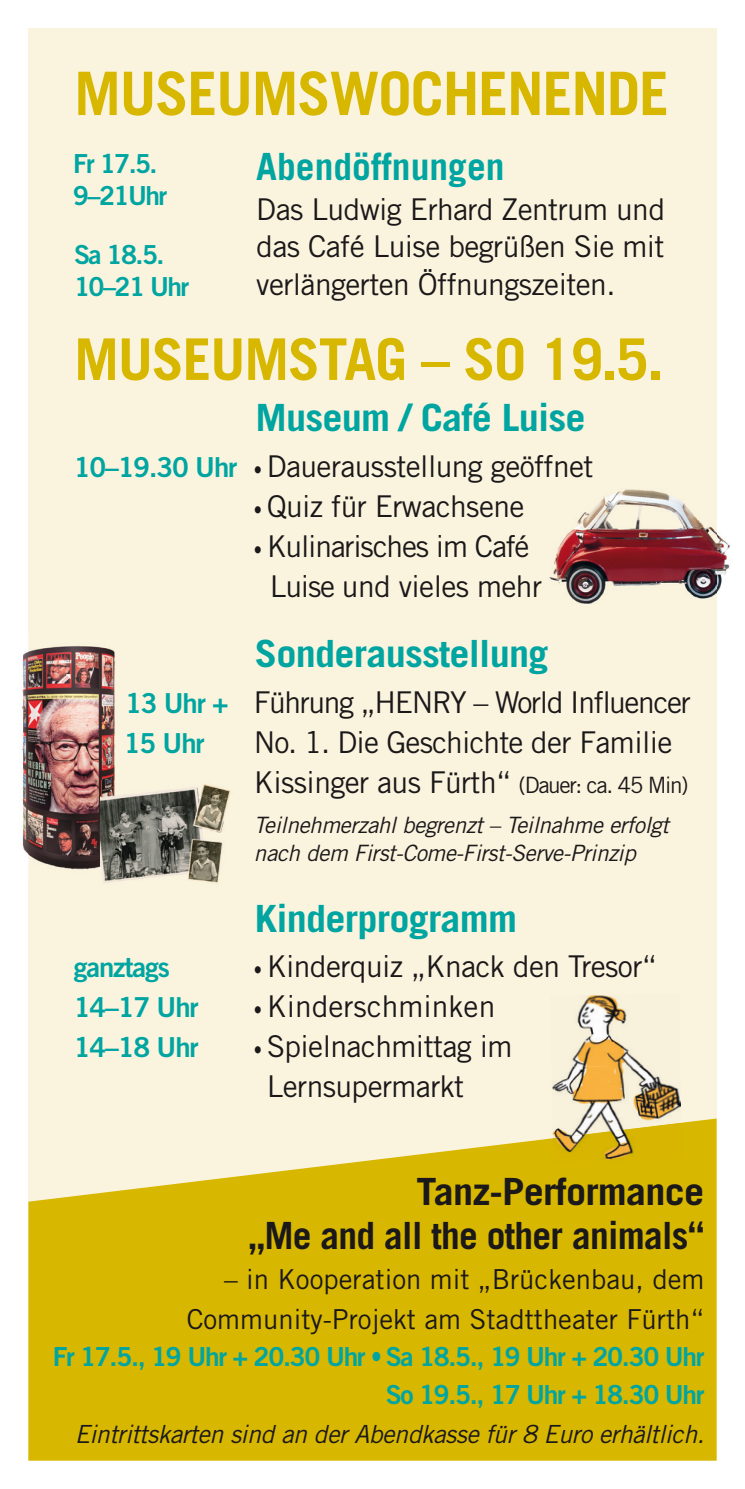
<style>
.page{position:relative;width:745px;height:1489px;background:#fff}
.page>*{position:absolute;margin:0;border:0;box-sizing:border-box;transform-origin:0 0}
.t1{font:700 60px "Trade Gothic LT Std";letter-spacing:-.02em;color:#d8b700}
.t2{font:700 57.5px "Trade Gothic LT Std";letter-spacing:-.02em;color:#d8b700}
.t3{font:700 37.5px "Trade Gothic LT Std";letter-spacing:-.02em;color:#00a5a1;scale:1.07 1}
.t4{font:700 37.5px/44px "Trade Gothic LT Std";letter-spacing:-.02em;color:#1b1819;text-align:right;scale:1.07 1}
.t5{font:700 37.5px "Trade Gothic LT Std";color:#00a5a1}
.t6{font:30px/40px "Trade Gothic LT Std";letter-spacing:-.02em;color:#1b1819}
.t7{font:30px/40px "Trade Gothic LT Std";letter-spacing:-.04em;color:#1b1819;text-align:center}
.t8{font:30px "Trade Gothic LT Std";letter-spacing:-.045em;color:#1b1819}
.t9{font:30px "Trade Gothic LT Std";color:#1b1819}
.t10{font:27.5px/40px "Trade Gothic LT Std";color:#1b1819;text-align:right}
.t11{font:27.5px "Trade Gothic LT Std Bd 2";letter-spacing:-.04em;color:#00a5a1}
.t12{font:26.25px/32.5px "Trade Gothic LT Std Bd 2";letter-spacing:-.05em;color:#00a5a1}
.t13{font:italic 25px "Trade Gothic LT Std";letter-spacing:-.02em;color:#1b1819}
.t14{font:italic 22.5px/27.5px "Trade Gothic LT Std";letter-spacing:-.02em;color:#1b1819}
.s1{font-family:"Trade Gothic LT Std Bd 2";font-size:27.5px;color:#00a5a1}
.s2{font-weight:700;font-size:20px}
.s3{font-size:22.5px}
.s4{font-family:"Trade Gothic LT Std";font-weight:700}
</style>
<div class="page">
<div style="left:28px;top:28px;width:688px;height:1432px;background:#faf4df"></div>
<svg style="left:28px;top:1118px;width:688px;height:342px;background:#dcbe1a"></svg>
<img style="left:572px;top:995px;width:69px;height:69px">
<img style="left:551px;top:1064px;width:129px;height:74px">
<img style="left:552px;top:1122px;width:129px;height:39px">
<img style="left:22px;top:633px;width:93px;height:245px">
<img style="left:549px;top:479px;width:181px;height:136px">
<img style="left:103px;top:783px;width:128px;height:101px">
<img style="left:100px;top:780px;width:19px;height:98px">
<h1 class="t1" style="left:74px;top:57px;width:596px">MUSEUMSWOCHENENDE</h1>
<p class="t12" style="left:73px;top:147px;width:96px">Fr 17.5.<br>9–21Uhr</p>
<p class="t12" style="left:74px;top:237px;width:116px">Sa 18.5.<br>10–21 Uhr</p>
<p class="t5" style="left:256px;top:143px;width:249px">Abendöffnungen</p>
<p class="t6" style="left:256px;top:190px;width:410px;line-height:37.5px;text-align:justify">Das Ludwig Erhard Zentrum und das Café Luise begrüßen Sie mit verlängerten Öffnungszeiten.</p>
<h2 class="t2" style="left:74px;top:324px;width:590px">MUSEUMSTAG – SO 19.5.</h2>
<p class="t3" style="left:255px;top:395px;width:310px">Museum / Café Luise</p>
<p class="t6" style="left:74px;top:446px;width:521px"><span class="s1">10–19.30 Uhr</span> <span class="s2">•</span> Dauerausstellung geöffnet</p>
<p class="t6" style="left:254px;top:486px;width:272px"><span class="s2">•</span> Quiz für Erwachsene</p>
<p class="t7" style="left:254px;top:526px;width:289px"><span class="s2">•</span> Kulinarisches im Café<br>Luise und vieles mehr</p>
<p class="t3" style="left:255px;top:631px;width:276px">Sonderausstellung</p>
<p class="t8" style="left:125px;top:684px;width:567px"><span class="s1">13 Uhr +</span> Führung „HENRY – World Influencer</p>
<p class="t11" style="left:124px;top:726px;width:82px">15 Uhr</p>
<p class="t6" style="left:254px;top:722px;width:436px">No. 1. Die Geschichte der Familie<br>Kissinger aus Fürth“ <span class="s3">(Dauer: ca. 45 Min)</span></p>
<p class="t14" style="left:254px;top:811px;width:416px">Teilnehmerzahl begrenzt – Teilnahme erfolgt nach dem First-Come-First-Serve-Prinzip</p>
<p class="t3" style="left:255px;top:895px;width:247px">Kinderprogramm</p>
<p class="t11" style="left:74px;top:949px;width:98px">ganztags</p>
<p class="t6" style="left:254px;top:945px;width:404px"><span class="s2">•</span> Kinderquiz „Knack den Tresor“</p>
<p class="t11" style="left:74px;top:989px;width:126px">14–17 Uhr</p>
<p class="t9" style="left:254px;top:988px;width:243px"><span class="s2">•</span> Kinderschminken</p>
<p class="t11" style="left:74px;top:1029px;width:126px">14–18 Uhr</p>
<p class="t6" style="left:266px;top:1025px;width:247px;text-indent:-13px"><span class="s2">•</span> Spielnachmittag im<br>Lernsupermarkt</p>
<p class="t4" style="left:248px;top:1168px;width:427px">Tanz-Performance<br>„Me and all the other animals“</p>
<p class="t10" style="left:186px;top:1258px;width:519px">– in Kooperation mit „Brückenbau, dem<br>Community-Projekt am Stadttheater Fürth“</p>
<p class="t12" style="left:53px;top:1337px;width:653px;line-height:37.5px;text-align:right">Fr 17.5., 19 Uhr + 20.30 Uhr <span class="s4">•</span> Sa 18.5., 19 Uhr + 20.30 Uhr<br>So 19.5., 17 Uhr + 18.30 Uhr</p>
<p class="t13" style="left:75px;top:1418px;width:630px">Eintrittskarten sind an der Abendkasse für 8 Euro erhältlich.</p>
</div>
